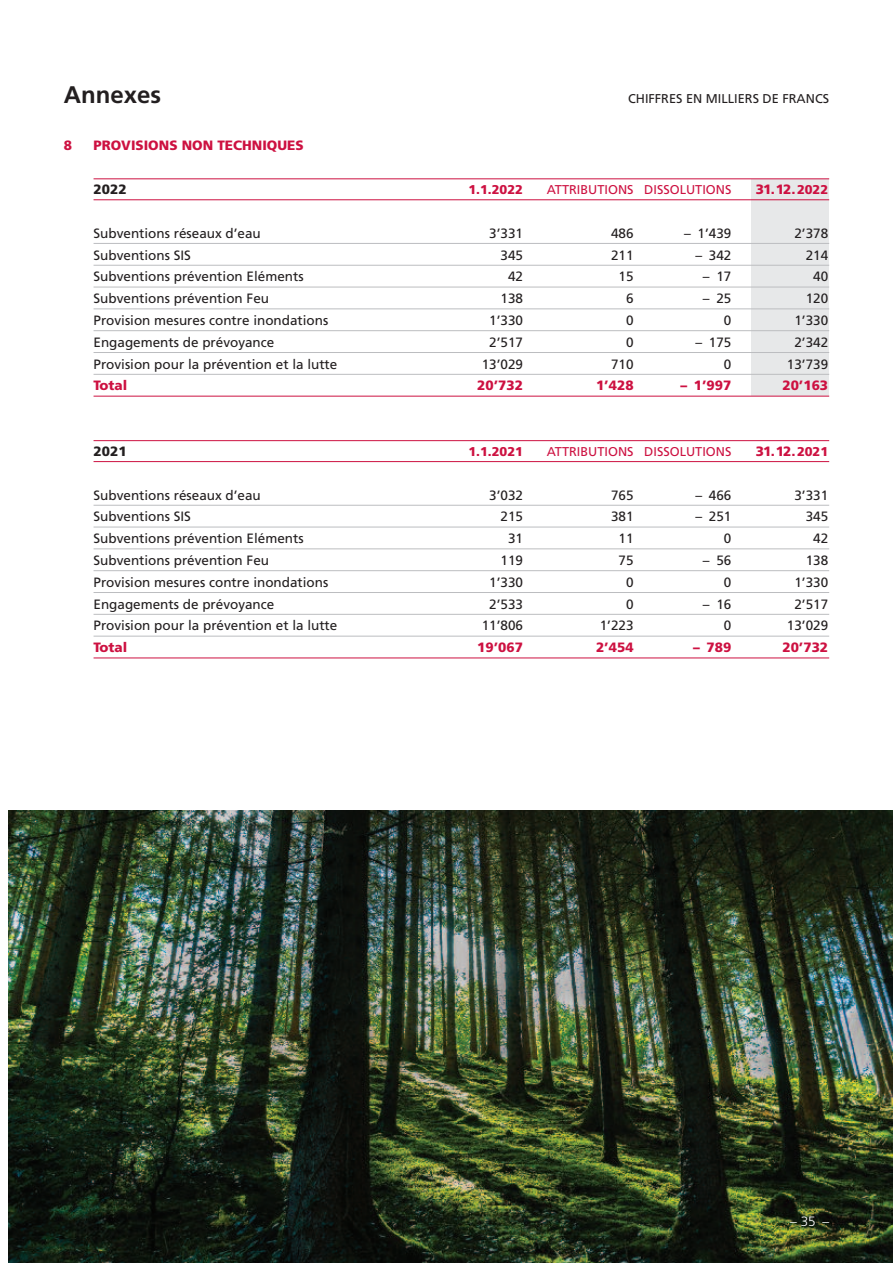
<style>
.page{position:relative;width:893px;height:1263px;background:#fff}
.page>*{position:absolute;margin:0;border:0;box-sizing:border-box;transform-origin:0 0}
.t1{font:700 24px "Frutiger";color:#231f20}
.t2{font:13.5px "Frutiger";color:#231f20}
.t3{font:900 13.5px "Frutiger";color:#cd1141}
.t4{font:900 13.5px "Frutiger";color:#231f20}
.t5{font:300 13.5px "Frutiger";color:#fff}
.t6{font:12.75px "Frutiger";color:#cd1141}
.t7{font:12.75px "Frutiger";color:#231f20}
.t8{font:900 12.75px "Frutiger";color:#cd1141}
.s1{font-size:12.75px}
</style>
<div class="page">
<img style="left:9px;top:810px;width:884px;height:453px">
<div style="left:752px;top:179px;width:77px;height:217px;background:#e7e8e9"></div>
<hr style="left:94px;top:178px;width:735px;height:1px;background:#cd1141">
<hr style="left:94px;top:199px;width:735px;height:1px;background:#cd1141">
<hr style="left:94px;top:243px;width:735px;height:1px;background:#bcbdc0">
<hr style="left:94px;top:265px;width:735px;height:1px;background:#bcbdc0">
<hr style="left:94px;top:287px;width:735px;height:1px;background:#bcbdc0">
<hr style="left:94px;top:308px;width:735px;height:1px;background:#bcbdc0">
<hr style="left:94px;top:330px;width:735px;height:1px;background:#bcbdc0">
<hr style="left:94px;top:352px;width:735px;height:1px;background:#bcbdc0">
<hr style="left:94px;top:374px;width:735px;height:1px;background:#bcbdc0">
<hr style="left:94px;top:396px;width:735px;height:1px;background:#cd1141">
<hr style="left:94px;top:440px;width:735px;height:1px;background:#cd1141">
<hr style="left:94px;top:461px;width:735px;height:1px;background:#cd1141">
<hr style="left:94px;top:505px;width:735px;height:1px;background:#bcbdc0">
<hr style="left:94px;top:527px;width:735px;height:1px;background:#bcbdc0">
<hr style="left:94px;top:548px;width:735px;height:1px;background:#bcbdc0">
<hr style="left:94px;top:570px;width:735px;height:1px;background:#bcbdc0">
<hr style="left:94px;top:592px;width:735px;height:1px;background:#bcbdc0">
<hr style="left:94px;top:614px;width:735px;height:1px;background:#bcbdc0">
<hr style="left:94px;top:636px;width:735px;height:1px;background:#bcbdc0">
<hr style="left:94px;top:657px;width:735px;height:1px;background:#cd1141">
<h1 class="t1" style="left:64px;top:85px;width:99px">Annexes</h1>
<p class="t7" style="left:628px;top:93px;width:203px">CHIFFRES EN MILLIERS DE FRANCS</p>
<p class="t3" style="left:64px;top:140px;width:10px">8</p>
<p class="t3" style="left:94px;top:140px;width:212px">PROVISIONS NON TECHNIQUES</p>
<p class="t4" style="left:94px;top:184px;width:35px">2022</p>
<p class="t8" style="left:468px;top:185px;width:56px">1.1.2022</p>
<p class="t6" style="left:547px;top:185px;width:186px">ATTRIBUTIONS DISSOLUTIONS</p>
<p class="t3" style="left:756px;top:184px;width:74px">31.12.<span class="s1">2022</span></p>
<p class="t2" style="left:94px;top:228px;width:169px">Subventions réseaux d’eau</p>
<p class="t2" style="left:489px;top:228px;width:35px">3’331</p>
<p class="t2" style="left:611px;top:228px;width:24px">486</p>
<p class="t2" style="left:684px;top:228px;width:49px">– 1’439</p>
<p class="t2" style="left:794px;top:228px;width:35px">2’378</p>
<p class="t2" style="left:94px;top:249px;width:99px">Subventions SIS</p>
<p class="t2" style="left:500px;top:249px;width:24px">345</p>
<p class="t2" style="left:611px;top:249px;width:24px">211</p>
<p class="t2" style="left:695px;top:249px;width:38px">– 342</p>
<p class="t2" style="left:806px;top:249px;width:24px">214</p>
<p class="t2" style="left:94px;top:271px;width:212px">Subventions prévention Eléments</p>
<p class="t2" style="left:508px;top:271px;width:17px">42</p>
<p class="t2" style="left:619px;top:271px;width:17px">15</p>
<p class="t2" style="left:703px;top:271px;width:30px">– 17</p>
<p class="t2" style="left:813px;top:271px;width:17px">40</p>
<p class="t2" style="left:94px;top:293px;width:177px">Subventions prévention Feu</p>
<p class="t2" style="left:500px;top:293px;width:24px">138</p>
<p class="t2" style="left:626px;top:293px;width:9px">6</p>
<p class="t2" style="left:703px;top:293px;width:30px">– 25</p>
<p class="t2" style="left:806px;top:293px;width:24px">120</p>
<p class="t2" style="left:94px;top:315px;width:236px">Provision mesures contre inondations</p>
<p class="t2" style="left:489px;top:315px;width:35px">1’330</p>
<p class="t2" style="left:626px;top:315px;width:9px">0</p>
<p class="t2" style="left:724px;top:315px;width:9px">0</p>
<p class="t2" style="left:794px;top:315px;width:35px">1’330</p>
<p class="t2" style="left:94px;top:337px;width:182px">Engagements de prévoyance</p>
<p class="t2" style="left:489px;top:337px;width:35px">2’517</p>
<p class="t2" style="left:626px;top:337px;width:9px">0</p>
<p class="t2" style="left:695px;top:337px;width:38px">– 175</p>
<p class="t2" style="left:794px;top:337px;width:35px">2’342</p>
<p class="t2" style="left:94px;top:358px;width:245px">Provision pour la prévention et la lutte</p>
<p class="t2" style="left:482px;top:358px;width:43px">13’029</p>
<p class="t2" style="left:611px;top:358px;width:24px">710</p>
<p class="t2" style="left:724px;top:358px;width:9px">0</p>
<p class="t2" style="left:787px;top:358px;width:43px">13’739</p>
<p class="t3" style="left:94px;top:380px;width:35px">Total</p>
<p class="t3" style="left:477px;top:380px;width:47px">20’732</p>
<p class="t3" style="left:596px;top:380px;width:39px">1’428</p>
<p class="t3" style="left:680px;top:380px;width:53px">– 1’997</p>
<p class="t3" style="left:782px;top:380px;width:47px">20’163</p>
<p class="t4" style="left:94px;top:446px;width:35px">2021</p>
<p class="t8" style="left:468px;top:446px;width:56px">1.1.2021</p>
<p class="t6" style="left:547px;top:446px;width:186px">ATTRIBUTIONS DISSOLUTIONS</p>
<p class="t3" style="left:756px;top:446px;width:74px">31.12.<span class="s1">2021</span></p>
<p class="t2" style="left:94px;top:489px;width:169px">Subventions réseaux d’eau</p>
<p class="t2" style="left:489px;top:489px;width:35px">3’032</p>
<p class="t2" style="left:611px;top:489px;width:24px">765</p>
<p class="t2" style="left:695px;top:489px;width:38px">– 466</p>
<p class="t2" style="left:794px;top:489px;width:35px">3’331</p>
<p class="t2" style="left:94px;top:511px;width:99px">Subventions SIS</p>
<p class="t2" style="left:500px;top:511px;width:24px">215</p>
<p class="t2" style="left:611px;top:511px;width:24px">381</p>
<p class="t2" style="left:695px;top:511px;width:38px">– 251</p>
<p class="t2" style="left:806px;top:511px;width:24px">345</p>
<p class="t2" style="left:94px;top:533px;width:212px">Subventions prévention Eléments</p>
<p class="t2" style="left:508px;top:533px;width:17px">31</p>
<p class="t2" style="left:619px;top:533px;width:17px">11</p>
<p class="t2" style="left:724px;top:533px;width:9px">0</p>
<p class="t2" style="left:813px;top:533px;width:17px">42</p>
<p class="t2" style="left:94px;top:555px;width:177px">Subventions prévention Feu</p>
<p class="t2" style="left:500px;top:555px;width:24px">119</p>
<p class="t2" style="left:619px;top:555px;width:17px">75</p>
<p class="t2" style="left:703px;top:555px;width:30px">– 56</p>
<p class="t2" style="left:806px;top:555px;width:24px">138</p>
<p class="t2" style="left:94px;top:577px;width:236px">Provision mesures contre inondations</p>
<p class="t2" style="left:489px;top:577px;width:35px">1’330</p>
<p class="t2" style="left:626px;top:577px;width:9px">0</p>
<p class="t2" style="left:724px;top:577px;width:9px">0</p>
<p class="t2" style="left:794px;top:577px;width:35px">1’330</p>
<p class="t2" style="left:94px;top:598px;width:182px">Engagements de prévoyance</p>
<p class="t2" style="left:489px;top:598px;width:35px">2’533</p>
<p class="t2" style="left:626px;top:598px;width:9px">0</p>
<p class="t2" style="left:703px;top:598px;width:30px">– 16</p>
<p class="t2" style="left:794px;top:598px;width:35px">2’517</p>
<p class="t2" style="left:94px;top:620px;width:245px">Provision pour la prévention et la lutte</p>
<p class="t2" style="left:482px;top:620px;width:43px">11’806</p>
<p class="t2" style="left:600px;top:620px;width:35px">1’223</p>
<p class="t2" style="left:724px;top:620px;width:9px">0</p>
<p class="t2" style="left:787px;top:620px;width:43px">13’029</p>
<p class="t3" style="left:94px;top:642px;width:35px">Total</p>
<p class="t3" style="left:477px;top:642px;width:47px">19’067</p>
<p class="t3" style="left:596px;top:642px;width:39px">2’454</p>
<p class="t3" style="left:693px;top:642px;width:40px">– 789</p>
<p class="t3" style="left:782px;top:642px;width:47px">20’732</p>
<p class="t5" style="left:790px;top:1216px;width:41px">–35 –</p>
</div>
